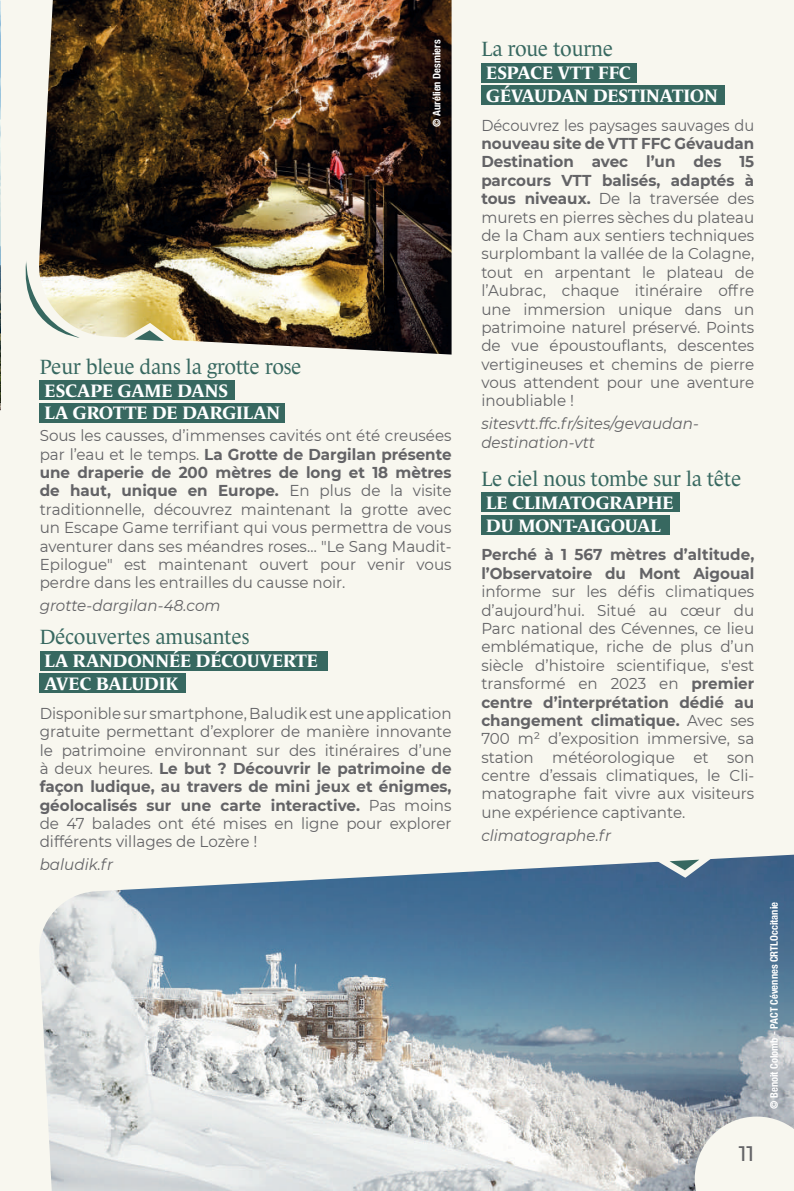
<style>
.page{position:relative;width:794px;height:1191px;background:#f8f7ef}
.page>*{position:absolute;margin:0;border:0;box-sizing:border-box;transform-origin:0 0}
.t1{font:21px "Le Monde Journal Std";color:#376860;scale:.96 1}
.t2{font:500 21px "Montserrat";color:#636366}
.t3{font:700 18.38px/22.8px "Le Monde Journal Std";color:#fff}
.t4{font:15.75px/18.4px "Montserrat";color:#636366;text-align:justify;scale:.96 1}
.t5{font:italic 15.75px/18.4px "Montserrat";color:#636366;scale:.96 1}
.t6{font:700 15.75px/18.4px "Montserrat";color:#636366;scale:.96 1}
.t7{font:15.75px "Montserrat";color:#636366;scale:.93 1}
.t8{font:700 condensed 10.5px "Helvetica Neue LT Std";color:#fff}
.s1{font-weight:700}
</style>
<div class="page">
<img style="left:0;top:0;width:1px;height:393px">
<img style="left:40px;top:854px;width:754px;height:337px">
<svg style="left:694px;top:1116px;width:100px;height:75px"></svg>
<img style="left:39px;top:0;width:412px;height:355px">
<div style="left:481px;top:63px;width:155px;height:20px;background:#376860"></div>
<div style="left:481px;top:85px;width:243px;height:20px;background:#376860"></div>
<div style="left:481px;top:492px;width:199px;height:20px;background:#376860"></div>
<div style="left:481px;top:515px;width:189px;height:20px;background:#376860"></div>
<div style="left:40px;top:380px;width:195px;height:20px;background:#376860"></div>
<div style="left:40px;top:403px;width:245px;height:20px;background:#376860"></div>
<div style="left:40px;top:651px;width:287px;height:19px;background:#376860"></div>
<div style="left:40px;top:673px;width:146px;height:20px;background:#376860"></div>
<svg style="left:654px;top:856px;width:60px;height:21px"></svg>
<svg style="left:119px;top:323px;width:60px;height:21px"></svg>
<svg style="left:25px;top:260px;width:55px;height:78px"></svg>
<p class="t8" style="left:430px;top:127px;width:89px;rotate:-90deg">© Aurélien Desmiers</p>
<h1 class="t1" style="left:40px;top:355px;width:274px">Peur bleue dans la grotte rose</h1>
<p class="t3" style="left:45px;top:379px;width:237px">ESCAPE GAME DANS<br>LA GROTTE DE DARGILAN</p>
<p class="t4" style="left:40px;top:426px;width:430px">Sous les causses, d’immenses cavités ont été creusées par l’eau et le temps. <span class="s1">La Grotte de Dargilan présente une draperie de 200 mètres de long et 18 mètres de haut, unique en Europe.</span> En plus de la visite traditionnelle, découvrez maintenant la grotte avec un Escape Game terrifiant qui vous permettra de vous aventurer dans ses méandres roses… "Le Sang Maudit-Epilogue" est maintenant ouvert pour venir vous perdre dans les entrailles du causse noir.</p>
<p class="t5" style="left:40px;top:596px;width:190px">grotte-dargilan-48.com</p>
<h1 class="t1" style="left:40px;top:625px;width:220px">Découvertes amusantes</h1>
<p class="t3" style="left:45px;top:649px;width:275px">LA RANDONNÉE DÉCOUVERTE<br>AVEC BALUDIK</p>
<p class="t4" style="left:40px;top:703px;width:430px">Disponible sur smartphone, Baludik est une application gratuite permettant d’explorer de manière innovante le patrimoine environnant sur des itinéraires d’une à deux heures. <span class="s1">Le but ? Découvrir le patrimoine de façon ludique, au travers de mini jeux et énigmes, géolocalisés sur une carte interactive.</span> Pas moins de 47 balades ont été mises en ligne pour explorer différents villages de Lozère !</p>
<p class="t5" style="left:40px;top:855px;width:78px">baludik.fr</p>
<h1 class="t1" style="left:481px;top:37px;width:139px">La roue tourne</h1>
<p class="t3" style="left:486px;top:61px;width:233px">ESPACE VTT FFC<br>GÉVAUDAN DESTINATION</p>
<p class="t7" style="left:481px;top:114px;width:295px">Découvrez les paysages sauvages du</p>
<p class="t4" style="left:481px;top:134px;width:286px"><span class="s1">nouveau site de VTT FFC Gévaudan Destination avec l’un des 15 parcours VTT balisés, adaptés à tous niveaux.</span> De la traversée des murets en pierres sèches du plateau de la Cham aux sentiers techniques surplombant la vallée de la Colagne, tout en arpentant le plateau de l’Aubrac, chaque itinéraire offre une immersion unique dans un patrimoine naturel préservé. Points de vue époustouflants, descentes vertigineuses et chemins de pierre vous attendent pour une aventure inoubliable !</p>
<p class="t5" style="left:481px;top:414px;width:228px">sitesvtt.ffc.fr/sites/gevaudan&shy;destination-vtt</p>
<h1 class="t1" style="left:481px;top:467px;width:272px">Le ciel nous tombe sur la tête</h1>
<p class="t3" style="left:486px;top:491px;width:189px">LE CLIMATOGRAPHE<br>DU MONT-AIGOUAL</p>
<p class="t6" style="left:481px;top:545px;width:286px">Perché à 1 567 mètres d’altitude, l’Observatoire du Mont Aigoual</p>
<p class="t4" style="left:481px;top:582px;width:286px">informe sur les défis climatiques d’aujourd’hui. Situé au cœur du Parc national des Cévennes, ce lieu emblématique, riche de plus d’un siècle d’histoire scientifique, s'est transformé en 2023 en <span class="s1">premier centre d’interprétation dédié au changement climatique.</span> Avec ses 700 m² d’exposition immersive, sa station météorologique et son centre d’essais climatiques, le Cli&shy;matographe fait vivre aux visiteurs une expérience captivante.</p>
<p class="t5" style="left:481px;top:825px;width:137px">climatographe.fr</p>
<h1 class="t2" style="left:738px;top:1139px;width:17px">11</h1>
<p class="t8" style="left:768px;top:1109px;width:208px;rotate:-90deg">© Benoit Colomb - PACT Cévennes CRTLOccitanie</p>
</div>
